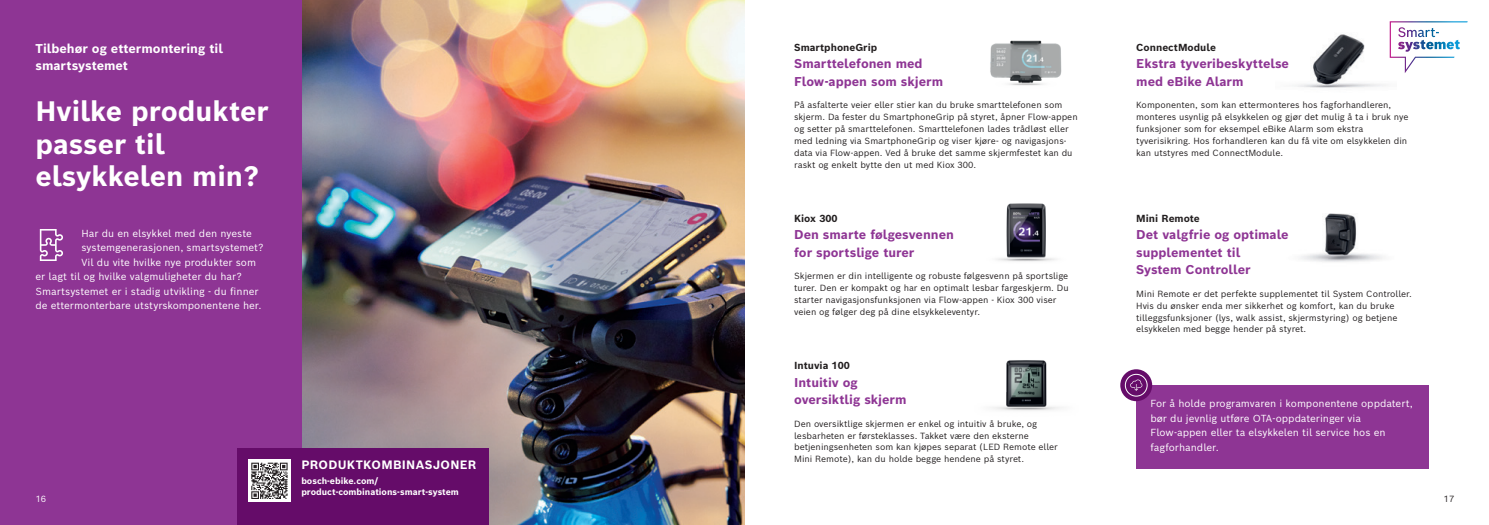
<style>
.page{position:relative;width:1489px;height:525px;background:#fff}
.page>*{position:absolute;margin:0;border:0;box-sizing:border-box;transform-origin:0 0}
.t1{font:700 27.5px/32.5px "Bosch Sans";color:#fff}
.t2{font:700 12.5px/17.5px "Bosch Sans";color:#8e3594}
.t3{font:700 12.5px/17.5px "Bosch Sans";color:#fff}
.t4{font:700 11.88px "Bosch Sans";letter-spacing:.025em;color:#fff}
.t5{font:10px/14.4px "Bosch Sans";color:#fff}
.t6{font:700 10px "Bosch Sans";color:#231f20}
.t7{font:8.75px/11.9px "Bosch Sans";color:#231f20}
.t8{font:700 8.75px/11.2px "Bosch Sans";color:#fff}
.t9{font:8.75px "Bosch Sans";color:#fff}
</style>
<div class="page">
<img style="left:301px;top:0;width:443px;height:524px">
<div style="left:0;top:0;width:301px;height:524px;background:#8e3594"></div>
<img style="left:990px;top:40px;width:72px;height:46px">
<img style="left:996px;top:203px;width:60px;height:59px">
<img style="left:992px;top:360px;width:68px;height:51px">
<img style="left:1301px;top:213px;width:82px;height:49px">
<img style="left:1295px;top:34px;width:91px;height:54px">
<div style="left:1136px;top:385px;width:292px;height:83px;background:#8e3594"></div>
<svg style="left:1389px;top:21px;width:78px;height:52px"></svg>
<div style="left:237px;top:448px;width:252px;height:76px;background:#650c69"></div>
<svg style="left:40px;top:229px;width:23px;height:32px"></svg>
<div style="left:248px;top:459px;width:43px;height:43px;background:linear-gradient(to right,#fff,#fff)"></div>
<svg style="left:251px;top:462px;width:36px;height:36px"></svg>
<svg style="left:1120px;top:369px;width:32px;height:32px"></svg>
<div style="left:1124px;top:374px;width:23px;height:22px;border:1px solid #fff;border-radius:50%"></div>
<svg style="left:1130px;top:379px;width:12px;height:11px"></svg>
<h2 class="t3" style="left:35px;top:39px;width:189px">Tilbehør og ettermontering til smartsystemet</h2>
<h1 class="t1" style="left:35px;top:94px;width:234px">Hvilke produkter passer til elsykkelen min?</h1>
<p class="t5" style="left:81px;top:226px;width:172px">Har du en elsykkel med den nyeste</p>
<p class="t5" style="left:81px;top:240px;width:183px">systemgenerasjonen, smartsystemet?</p>
<p class="t5" style="left:81px;top:254px;width:176px">Vil du vite hvilke nye produkter som</p>
<p class="t5" style="left:35px;top:269px;width:208px">er lagt til og hvilke valgmuligheter du har?</p>
<p class="t5" style="left:35px;top:283px;width:225px">Smartsystemet er i stadig utvikling - du finner</p>
<p class="t5" style="left:35px;top:297px;width:228px">de ettermonterbare utstyrskomponentene her.</p>
<p class="t6" style="left:794px;top:40px;width:85px">SmartphoneGrip</p>
<h2 class="t2" style="left:794px;top:55px;width:150px">Smarttelefonen med<br>Flow-appen som skjerm</h2>
<p class="t7" style="left:794px;top:99px;width:285px">På asfalterte veier eller stier kan du bruke smarttelefonen som skjerm. Da fester du SmartphoneGrip på styret, åpner Flow-appen og setter på smarttelefonen. Smarttelefonen lades trådløst eller med ledning via SmartphoneGrip og viser kjøre- og navigasjons&shy;data via Flow-appen. Ved å bruke det samme skjermfestet kan du raskt og enkelt bytte den ut med Kiox 300.</p>
<p class="t6" style="left:794px;top:211px;width:45px">Kiox 300</p>
<h2 class="t2" style="left:794px;top:225px;width:161px">Den smarte følgesvennen for sportslige turer</h2>
<p class="t7" style="left:794px;top:270px;width:276px">Skjermen er din intelligente og robuste følgesvenn på sportslige turer. Den er kompakt og har en optimalt lesbar fargeskjerm. Du starter navigasjonsfunksjonen via Flow-appen - Kiox 300 viser veien og følger deg på dine elsykkeleventyr.</p>
<p class="t6" style="left:1136px;top:40px;width:81px">ConnectModule</p>
<h2 class="t2" style="left:1136px;top:55px;width:154px">Ekstra tyveribeskyttelse med eBike Alarm</h2>
<p class="t7" style="left:1136px;top:99px;width:274px">Komponenten, som kan ettermonteres hos fagforhandleren, monteres usynlig på elsykkelen og gjør det mulig å ta i bruk nye funksjoner som for eksempel eBike Alarm som ekstra tyverisikring. Hos forhandleren kan du få vite om elsykkelen din kan utstyres med ConnectModule.</p>
<p class="t6" style="left:1136px;top:211px;width:65px">Mini Remote</p>
<h2 class="t2" style="left:1136px;top:225px;width:154px">Det valgfrie og optimale supplementet til<br>System Controller</h2>
<p class="t7" style="left:1136px;top:287px;width:277px">Mini Remote er det perfekte supplementet til System Controller.<br>Hvis du ønsker enda mer sikkerhet og komfort, kan du bruke tilleggsfunksjoner (lys, walk assist, skjermstyring) og betjene elsykkelen med begge hender på styret.</p>
<p class="t6" style="left:794px;top:358px;width:57px">Intuvia 100</p>
<h2 class="t2" style="left:794px;top:373px;width:114px">Intuitiv og oversiktlig skjerm</h2>
<p class="t7" style="left:794px;top:417px;width:265px">Den oversiktlige skjermen er enkel og intuitiv å bruke, og lesbarheten er førsteklasses. Takket være den eksterne betjeningsenheten som kan kjøpes separat (LED Remote eller Mini Remote), kan du holde begge hendene på styret.</p>
<p class="t5" style="left:1150px;top:396px;width:264px">For å holde programvaren i komponentene oppdatert, bør du jevnlig utføre OTA-oppdateringer via Flow-appen eller ta elsykkelen til service hos en fagforhandler.</p>
<h3 class="t4" style="left:301px;top:456px;width:177px">PRODUKTKOMBINASJONER</h3>
<p class="t8" style="left:301px;top:474px;width:159px">bosch-ebike.com/ product-combinations-smart-system</p>
<p class="t9" style="left:35px;top:492px;width:12px">16</p>
<p class="t7" style="left:1443px;top:492px;width:12px">17</p>
</div>
